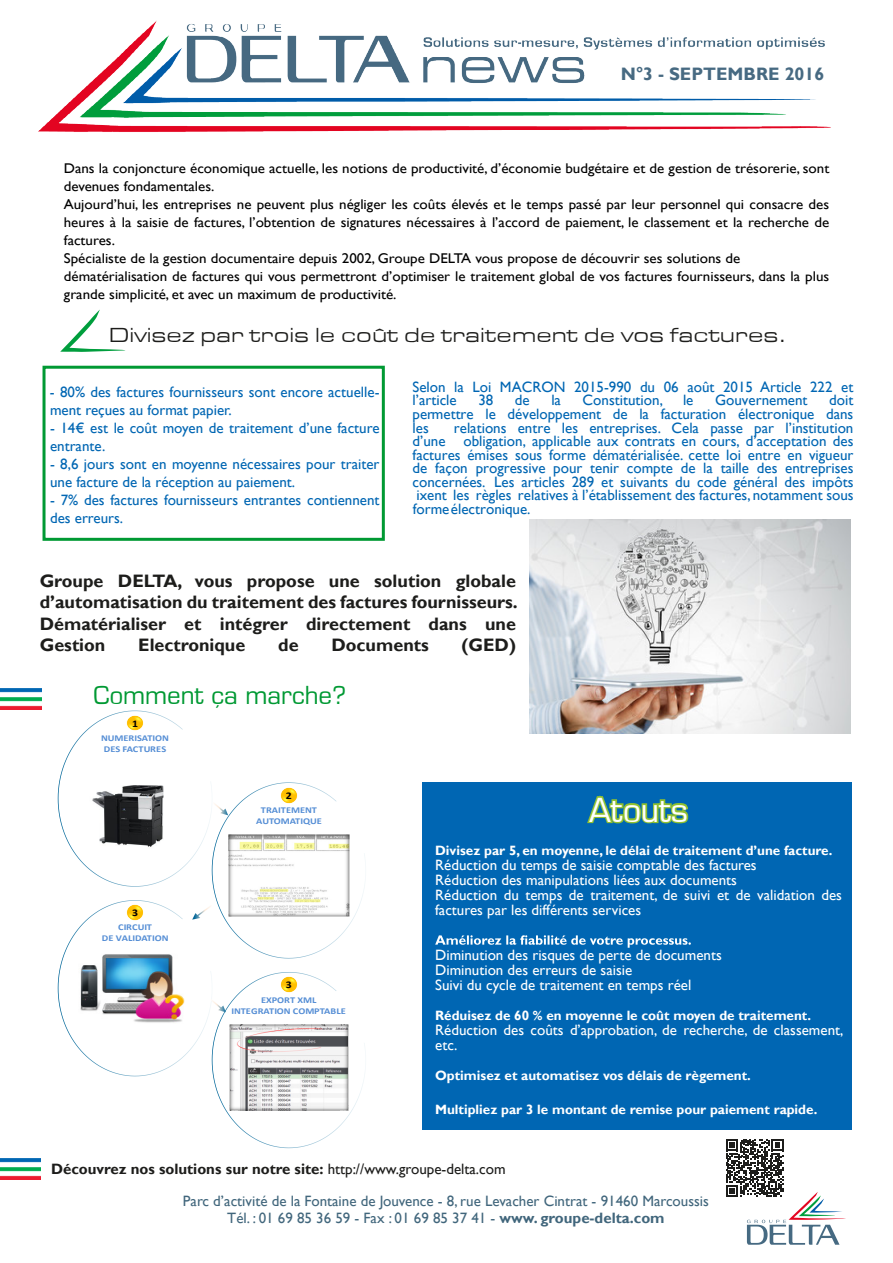
<style>
.page{position:relative;width:893px;height:1263px;background:#fff}
.page>*{position:absolute;margin:0;border:0;box-sizing:border-box;transform-origin:0 0}
.t1{font:36px "Eurostile";color:#fff}
.t2{font:27px "Eurostile";color:#093}
.t3{font:21px "Eurostile Extended Roman DTC";color:#1d1d1b}
.t4{font:700 18.15px "Eurostile";letter-spacing:.005em;color:#476a82}
.t5{font:700 18px/21.6px "Gill Sans";color:#1d1d1b;text-align:justify}
.t6{font:700 18px "Gill Sans";color:#476a82}
.t7{font:15px/13.5px "Gill Sans";color:#0066b3}
.t8{font:15px/15px "Gill Sans";color:#fff}
.t9{font:15px/16.5px "Gill Sans";color:#41667c;text-align:center}
.t10{font:700 15px "Gill Sans";color:#1d1d1b}
.t11{font:14.1px/18px "Gill Sans";color:#000;scale:1.06 1}
.t12{font:700 13.5px "Gill Sans";color:#fff}
.t13{font:700 10.2px "Calibri";color:#000;scale:1.16 1}
.t14{font:700 9px/10.8px "Calibri";color:#558ed5;text-align:center;scale:1.16 1}
.s1{font-weight:400}
.s2{font-weight:700}
</style>
<div class="page">
<img style="left:38px;top:20px;width:793px;height:112px">
<div style="left:673px;top:65px;width:149px;height:26px;background:#fff"></div>
<svg style="left:60px;top:309px;width:66px;height:43px"></svg>
<div style="left:422px;top:782px;width:430px;height:348px;background:#0066b3"></div>
<div style="left:43px;top:366px;width:342px;height:175px;border:3px solid #093"></div>
<img style="left:0;top:688px;width:41px;height:21px">
<svg style="left:585px;top:733px;width:105px;height:91px"></svg>
<svg style="left:435px;top:935px;width:256px;height:13px"></svg>
<img style="left:0;top:1159px;width:40px;height:21px">
<img style="left:529px;top:519px;width:321px;height:214px">
<svg style="left:58px;top:710px;width:307px;height:438px"></svg>
<img style="left:81px;top:774px;width:101px;height:81px">
<svg style="left:726px;top:1139px;width:120px;height:106px"></svg>
<p class="t4" style="left:679px;top:66px;width:142px">N1 - MARS 2016</p>
<p class="t6" style="left:621px;top:64px;width:205px">N°3 - SEPTEMBRE 2016</p>
<p class="t11" style="left:64px;top:159px;width:724px">Dans la conjoncture économique actuelle, les notions de productivité, d’économie budgétaire et de gestion de trésorerie, sont devenues fondamentales.<br>Aujourd’hui, les entreprises ne peuvent plus négliger les coûts élevés et le temps passé par leur personnel qui consacre des heures à la saisie de factures, l’obtention de signatures nécessaires à l’accord de paiement, le classement et la recherche de factures.<br>Spécialiste de la gestion documentaire depuis 2002, Groupe DELTA vous propose de découvrir ses solutions de dématérialisation de factures qui vous permettront d’optimiser le traitement global de vos factures fournisseurs, dans la plus grande simplicité, et avec un maximum de productivité.</p>
<h3 class="t3" style="left:109px;top:324px;width:679px">Divisez par trois le coût de traitement de vos factures.</h3>
<p class="t7" style="left:50px;top:383px;width:331px;line-height:18px">- 80% des factures fournisseurs sont encore actuelle&shy;ment reçues au format papier.</p>
<p class="t7" style="left:50px;top:419px;width:331px;line-height:18px">- 14€ est le coût moyen de traitement d’une facture entrante.</p>
<p class="t7" style="left:50px;top:455px;width:331px;line-height:18px">- 8,6 jours sont en moyenne nécessaires pour traiter une facture de la réception au paiement.</p>
<p class="t7" style="left:50px;top:491px;width:331px;line-height:18px">- 7% des factures fournisseurs entrantes contiennent des erreurs.</p>
<p class="t7" style="left:412px;top:380px;width:442px">Selon la Loi MACRON 2015-990 du 06 août 2015 Article 222 et l’article</p>
<p class="t7" style="left:478px;top:394px;width:16px">38</p>
<p class="t7" style="left:515px;top:394px;width:16px">de</p>
<p class="t7" style="left:551px;top:394px;width:11px">la</p>
<p class="t7" style="left:583px;top:394px;width:82px">Constitution,</p>
<p class="t7" style="left:683px;top:394px;width:12px">le</p>
<p class="t7" style="left:715px;top:394px;width:94px">Gouvernement</p>
<p class="t7" style="left:412px;top:394px;width:442px;text-align:justify;text-indent:417px">doit permettre le développement de la facturation électronique dans les</p>
<p class="t7" style="left:413px;top:421px;width:443px;text-align:justify;text-indent:41px">relations entre les entreprises. Cela passe par l’institution d’une obligation, applicable aux contrats en cours, d’acceptation des factures émises sous forme dématérialisée. cette loi entre en vigueur de façon progressive pour tenir compte de la taille des entreprises concernées. Les articles 289 et suivants du code général des impôts ixent les règles relatives à l’établissement des factures, notamment sous forme électronique.</p>
<p class="t5" style="left:40px;top:570px;width:480px">Groupe DELTA, vous propose une solution globale d’automatisation du traitement des factures fournisseurs.<br>Dématérialiser et intégrer directement dans une Gestion</p>
<p class="t5" style="left:138px;top:635px;width:109px">Electronique</p>
<p class="t5" style="left:278px;top:635px;width:22px">de</p>
<p class="t5" style="left:332px;top:635px;width:99px">Documents</p>
<p class="t5" style="left:462px;top:635px;width:56px">(GED)</p>
<h2 class="t2" style="left:94px;top:680px;width:254px">Comment ça marche?</h2>
<p class="t13" style="left:132px;top:716px;width:7px">1</p>
<p class="t14" style="left:101px;top:732px;width:60px;text-align:left">NUMERISATION<br>DES FACTURES</p>
<p class="t13" style="left:132px;top:905px;width:7px">3</p>
<p class="t14" style="left:102px;top:922px;width:59px">CIRCUIT<br>DE VALIDATION</p>
<p class="t13" style="left:286px;top:788px;width:7px">2</p>
<p class="t14" style="left:256px;top:804px;width:58px">TRAITEMENT<br>AUTOMATIQUE</p>
<p class="t13" style="left:286px;top:977px;width:7px">3</p>
<p class="t14" style="left:231px;top:995px;width:100px">EXPORT XML<br>INTEGRATION COMPTABLE</p>
<h1 class="t1" style="left:589px;top:791px;width:100px">Atouts</h1>
<p class="t12" style="left:435px;top:842px;width:399px">Divisez par 5, en moyenne, le délai de traitement d’une facture.</p>
<p class="t8" style="left:435px;top:857px;width:408px">Réduction du temps de saisie comptable des factures<br>Réduction des manipulations liées aux documents<br>Réduction du temps de traitement, de suivi et de validation des factures par les différents services</p>
<p class="t8" style="left:435px;top:947px;width:288px">Diminution des risques de perte de documents<br>Diminution des erreurs de saisie<br>Suivi du cycle de traitement en temps réel</p>
<p class="t12" style="left:435px;top:1007px;width:377px">Réduisez de 60 % en moyenne le coût moyen de traitement.</p>
<p class="t8" style="left:435px;top:1022px;width:410px">Réduction des coûts d’approbation, de recherche, de classement, etc.</p>
<p class="t12" style="left:435px;top:1067px;width:317px">Optimisez et automatisez vos délais de règement.</p>
<p class="t12" style="left:435px;top:1102px;width:384px">Multipliez par 3 le montant de remise pour paiement rapide.</p>
<p class="t10" style="left:51px;top:1160px;width:456px">Découvrez nos solutions sur notre site: <span class="s1">http://www.groupe-delta.com</span></p>
<p class="t9" style="left:183px;top:1193px;width:527px">Parc d’activité de la Fontaine de Jouvence - 8, rue Levacher Cintrat - 91460 Marcoussis<br>Tél. : 01 69 85 36 59 - Fax : 01 69 85 37 41 - <span class="s2">www. groupe-delta.com</span></p>
</div>
